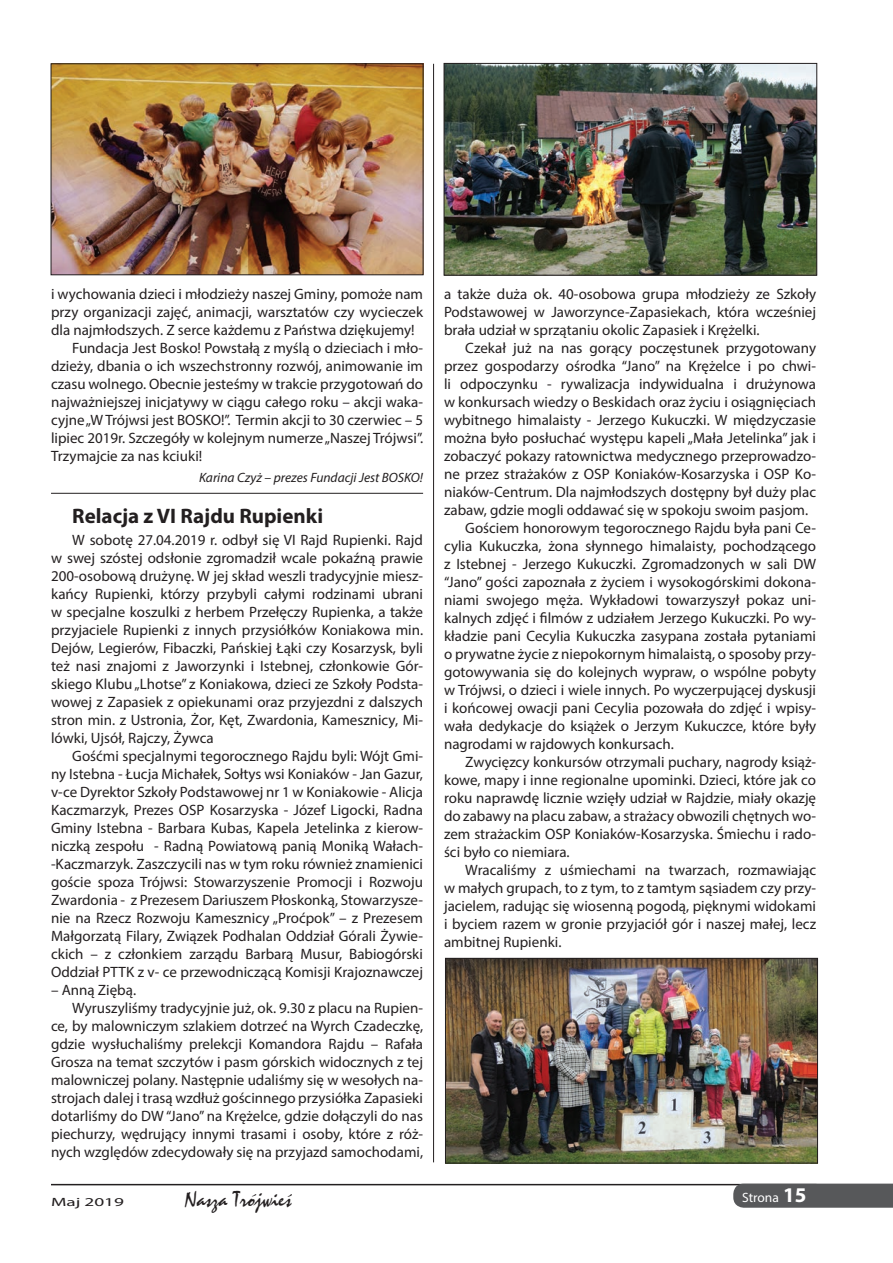
<style>
.page{position:relative;width:893px;height:1263px;background:#fff}
.page>*{position:absolute;margin:0;border:0;box-sizing:border-box;transform-origin:0 0}
.t1{font:700 21px "Myriad Pro";color:#231f20}
.t2{font:21px "Mystical";color:#231f20}
.t3{font:15px/18px "Myriad Pro";color:#231f20;text-align:justify}
.t4{font:italic 13.5px "Myriad Pro";color:#231f20}
.t5{font:13.5px "Myriad Pro";color:#fff}
.t6{font:12px "Myriad Pro";color:#231f20;scale:1.6 1}
.s1{font-weight:700;font-size:21px}
</style>
<div class="page">
<hr style="left:51px;top:1184px;width:765px;height:1px;background:#231f20">
<svg style="left:733px;top:1183px;width:160px;height:25px;background:#5e5f61"></svg>
<img style="left:446px;top:65px;width:369px;height:209px">
<div style="left:444px;top:63px;width:373px;height:213px;border:1px solid #231f20"></div>
<img style="left:447px;top:960px;width:369px;height:201px">
<div style="left:445px;top:958px;width:373px;height:205px;border:1px solid #231f20"></div>
<img style="left:53px;top:65px;width:368px;height:208px">
<div style="left:51px;top:63px;width:372px;height:212px;border:1px solid #231f20"></div>
<hr style="left:51px;top:493px;width:372px;height:1px;background:#231f20">
<hr style="left:433px;top:64px;width:1px;height:1098px;background:#231f20">
<p class="t3" style="left:51px;top:285px;width:374px">i wychowania dzieci i młodzieży naszej Gminy, pomoże nam</p>
<p class="t3" style="left:51px;top:303px;width:374px">przy organizacji zajęć, animacji, warsztatów czy wycieczek</p>
<p class="t3" style="left:51px;top:321px;width:365px">dla najmłodszych. Z serce każdemu z Państwa dziękujemy!</p>
<p class="t3" style="left:72px;top:339px;width:352px">Fundacja Jest Bosko! Powstałą z myślą o dzieciach i mło-</p>
<p class="t3" style="left:51px;top:357px;width:374px">dzieży, dbania o ich wszechstronny rozwój, animowanie im</p>
<p class="t3" style="left:51px;top:375px;width:374px">czasu wolnego. Obecnie jesteśmy w trakcie przygotowań do</p>
<p class="t3" style="left:51px;top:393px;width:374px">najważniejszej inicjatywy w ciągu całego roku – akcji waka-</p>
<p class="t3" style="left:51px;top:411px;width:373px">cyjne „W Trójwsi jest BOSKO!”. Termin akcji to 30 czerwiec – 5</p>
<p class="t3" style="left:51px;top:429px;width:374px">lipiec 2019r. Szczegóły w kolejnym numerze „Naszej Trójwsi”.</p>
<p class="t3" style="left:51px;top:447px;width:153px">Trzymajcie za nas kciuki!</p>
<p class="t4" style="left:199px;top:469px;width:226px">Karina Czyż – prezes Fundacji Jest BOSKO!</p>
<h1 class="t1" style="left:72px;top:502px;width:252px">Relacja z VI Rajdu Rupienki</h1>
<p class="t3" style="left:51px;top:531px;width:374px;text-indent:21px">W sobotę 27.04.2019 r. odbył się VI Rajd Rupienki. Rajd w swej szóstej odsłonie zgromadził wcale pokaźną prawie 200-osobową drużynę. W jej skład weszli tradycyjnie miesz&shy;kańcy Rupienki, którzy przybyli całymi rodzinami ubrani w specjalne koszulki z herbem Przełęczy Rupienka, a także przyjaciele Rupienki z innych przysiółków Koniakowa min.<br>Dejów, Legierów, Fibaczki, Pańskiej Łąki czy Kosarzysk, byli też nasi znajomi z Jaworzynki i Istebnej, członkowie Gór&shy;skiego Klubu „Lhotse” z Koniakowa, dzieci ze Szkoły Podsta&shy;wowej z Zapasiek z opiekunami oraz przyjezdni z dalszych stron min. z Ustronia, Żor, Kęt, Zwardonia, Kamesznicy, Mi&shy;lówki, Ujsół, Rajczy, Żywca</p>
<p class="t3" style="left:51px;top:747px;width:374px;text-indent:21px">Gośćmi specjalnymi tegorocznego Rajdu byli: Wójt Gmi&shy;ny Istebna - Łucja Michałek, Sołtys wsi Koniaków - Jan Gazur, v-ce Dyrektor Szkoły Podstawowej nr 1 w Koniakowie - Alicja Kaczmarzyk, Prezes OSP Kosarzyska - Józef Ligocki, Radna Gminy Istebna - Barbara Kubas, Kapela Jetelinka z kierow&shy;niczką zespołu - Radną Powiatową panią Moniką Wałach--Kaczmarzyk. Zaszczycili nas w tym roku również znamienici goście spoza Trójwsi: Stowarzyszenie Promocji i Rozwoju Zwardonia - z Prezesem Dariuszem Płoskonką, Stowarzysze&shy;nie na Rzecz Rozwoju Kamesznicy „Proćpok” – z Prezesem Małgorzatą Filary, Związek Podhalan Oddział Górali Żywie&shy;ckich – z członkiem zarządu Barbarą Musur, Babiogórski Oddział PTTK z v- ce przewodniczącą Komisji Krajoznawczej</p>
<p class="t3" style="left:51px;top:981px;width:87px">– Anną Ziębą.</p>
<p class="t3" style="left:72px;top:999px;width:352px">Wyruszyliśmy tradycyjnie już, ok. 9.30 z placu na Rupien-</p>
<p class="t3" style="left:51px;top:1017px;width:374px">ce, by malowniczym szlakiem dotrzeć na Wyrch Czadeczkę,</p>
<p class="t3" style="left:51px;top:1035px;width:374px">gdzie wysłuchaliśmy prelekcji Komandora Rajdu – Rafała</p>
<p class="t3" style="left:51px;top:1053px;width:374px">Grosza na temat szczytów i pasm górskich widocznych z tej</p>
<p class="t3" style="left:51px;top:1071px;width:374px">malowniczej polany. Następnie udaliśmy się w wesołych na-</p>
<p class="t3" style="left:51px;top:1089px;width:374px">strojach dalej i trasą wzdłuż gościnnego przysiółka Zapasieki</p>
<p class="t3" style="left:51px;top:1107px;width:374px">dotarliśmy do DW “Jano” na Krężelce, gdzie dołączyli do nas</p>
<p class="t3" style="left:51px;top:1125px;width:374px">piechurzy, wędrujący innymi trasami i osoby, które z róż-</p>
<p class="t3" style="left:51px;top:1143px;width:374px">nych względów zdecydowały się na przyjazd samochodami,</p>
<p class="t3" style="left:444px;top:285px;width:374px">a także duża ok. 40-osobowa grupa młodzieży ze Szkoły Podstawowej w Jaworzynce-Zapasiekach, która wcześniej brała udział w sprzątaniu okolic Zapasiek i Krężelki.</p>
<p class="t3" style="left:465px;top:339px;width:352px">Czekał już na nas gorący poczęstunek przygotowany</p>
<p class="t3" style="left:444px;top:357px;width:374px">przez gospodarzy ośrodka “Jano” na Krężelce i po chwi-</p>
<p class="t3" style="left:444px;top:375px;width:374px">li odpoczynku - rywalizacja indywidualna i drużynowa</p>
<p class="t3" style="left:444px;top:393px;width:374px">w konkursach wiedzy o Beskidach oraz życiu i osiągnięciach</p>
<p class="t3" style="left:444px;top:411px;width:374px">wybitnego himalaisty - Jerzego Kukuczki. W międzyczasie</p>
<p class="t3" style="left:444px;top:429px;width:374px">można było posłuchać występu kapeli „Mała Jetelinka” jak i</p>
<p class="t3" style="left:444px;top:447px;width:374px">zobaczyć pokazy ratownictwa medycznego przeprowadzo-</p>
<p class="t3" style="left:444px;top:465px;width:374px">ne przez strażaków z OSP Koniaków-Kosarzyska i OSP Ko-</p>
<p class="t3" style="left:444px;top:483px;width:374px">niaków-Centrum. Dla najmłodszych dostępny był duży plac</p>
<p class="t3" style="left:444px;top:501px;width:366px">zabaw, gdzie mogli oddawać się w spokoju swoim pasjom.</p>
<p class="t3" style="left:465px;top:519px;width:352px">Gościem honorowym tegorocznego Rajdu była pani Ce-</p>
<p class="t3" style="left:444px;top:537px;width:374px">cylia Kukuczka, żona słynnego himalaisty, pochodzącego</p>
<p class="t3" style="left:444px;top:555px;width:374px">z Istebnej - Jerzego Kukuczki. Zgromadzonych w sali DW</p>
<p class="t3" style="left:444px;top:573px;width:373px">“Jano” gości zapoznała z życiem i wysokogórskimi dokona-</p>
<p class="t3" style="left:444px;top:591px;width:374px">niami swojego męża. Wykładowi towarzyszył pokaz uni-</p>
<p class="t3" style="left:444px;top:609px;width:374px">kalnych zdjęć i filmów z udziałem Jerzego Kukuczki. Po wy-</p>
<p class="t3" style="left:444px;top:627px;width:374px">kładzie pani Cecylia Kukuczka zasypana została pytaniami</p>
<p class="t3" style="left:444px;top:645px;width:374px">o prywatne życie z niepokornym himalaistą, o sposoby przy-</p>
<p class="t3" style="left:444px;top:663px;width:374px">gotowywania się do kolejnych wypraw, o wspólne pobyty</p>
<p class="t3" style="left:444px;top:681px;width:374px">w Trójwsi, o dzieci i wiele innych. Po wyczerpującej dyskusji</p>
<p class="t3" style="left:444px;top:699px;width:374px">i końcowej owacji pani Cecylia pozowała do zdjęć i wpisy-</p>
<p class="t3" style="left:444px;top:717px;width:374px">wała dedykacje do książek o Jerzym Kukuczce, które były</p>
<p class="t3" style="left:444px;top:735px;width:231px">nagrodami w rajdowych konkursach.</p>
<p class="t3" style="left:465px;top:753px;width:352px">Zwycięzcy konkursów otrzymali puchary, nagrody książ-</p>
<p class="t3" style="left:444px;top:771px;width:374px">kowe, mapy i inne regionalne upominki. Dzieci, które jak co</p>
<p class="t3" style="left:444px;top:789px;width:374px">roku naprawdę licznie wzięły udział w Rajdzie, miały okazję</p>
<p class="t3" style="left:444px;top:807px;width:374px">do zabawy na placu zabaw, a strażacy obwozili chętnych wo-</p>
<p class="t3" style="left:444px;top:825px;width:374px">zem strażackim OSP Koniaków-Kosarzyska. Śmiechu i rado-</p>
<p class="t3" style="left:444px;top:843px;width:127px">ści było co niemiara.</p>
<p class="t3" style="left:465px;top:861px;width:352px">Wracaliśmy z uśmiechami na twarzach, rozmawiając</p>
<p class="t3" style="left:444px;top:879px;width:374px">w małych grupach, to z tym, to z tamtym sąsiadem czy przy-</p>
<p class="t3" style="left:444px;top:897px;width:374px">jacielem, radując się wiosenną pogodą, pięknymi widokami</p>
<p class="t3" style="left:444px;top:915px;width:374px">i byciem razem w gronie przyjaciół gór i naszej małej, lecz</p>
<p class="t3" style="left:444px;top:933px;width:119px">ambitnej Rupienki.</p>
<p class="t6" style="left:51px;top:1194px;width:47px">Maj 2019</p>
<h1 class="t2" style="left:185px;top:1186px;width:108px">Nasza Trójwieœ</h1>
<p class="t5" style="left:742px;top:1189px;width:66px">Strona <span class="s1">15</span></p>
</div>
